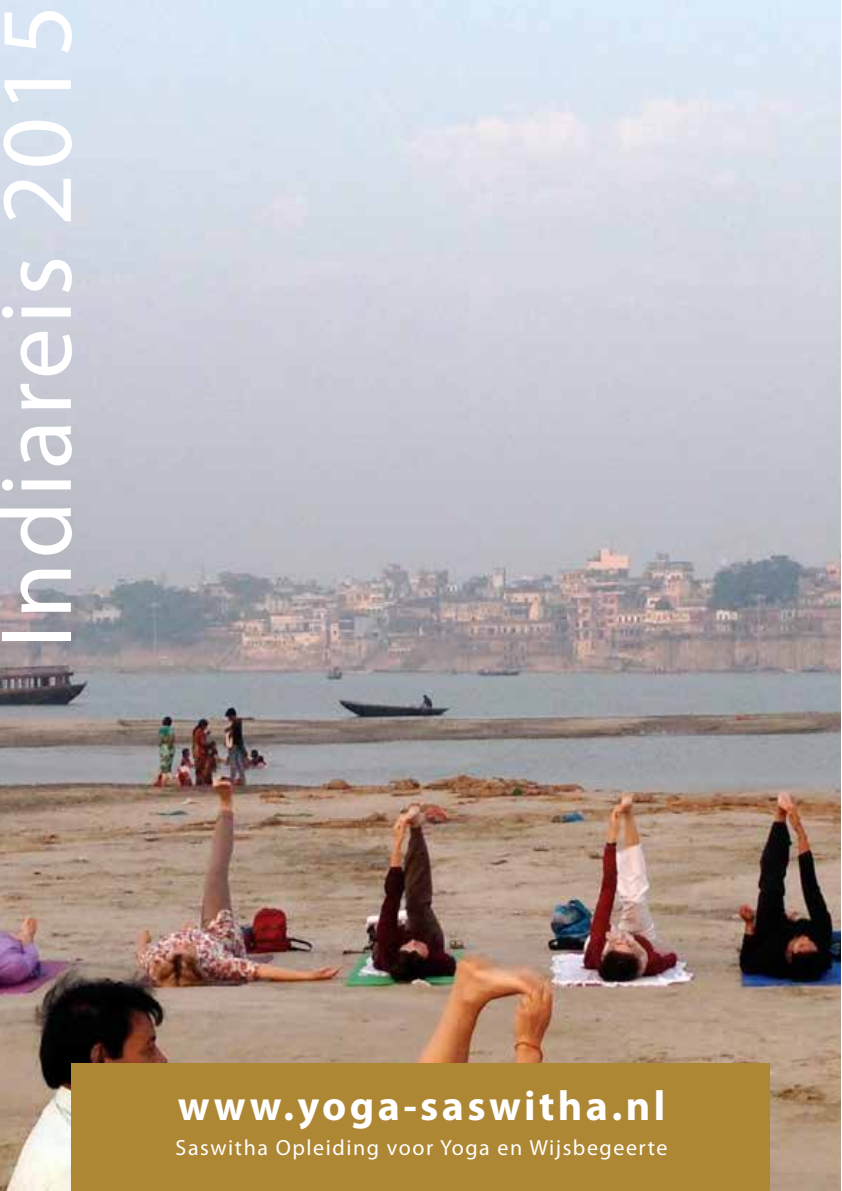
<style>
.page{position:relative;width:842px;height:1191px;background:#fff}
.page>*{position:absolute;margin:0;border:0;box-sizing:border-box;transform-origin:0 0}
.t1{font:102px "Myriad Pro";letter-spacing:.04em;color:#fff}
.t2{font:700 42px "Myriad Pro";letter-spacing:.08em;color:#fff}
.t3{font:22px "Myriad Pro";letter-spacing:.07em;color:#fff}
</style>
<div class="page">
<img style="left:0;top:1px;width:840px;height:1190px">
<div style="left:71px;top:1063px;width:699px;height:128px;background:#ae8734"></div>
<h1 class="t1" style="left:-26px;top:648px;width:646px;rotate:-90deg">Indiareis 2015</h1>
<h2 class="t2" style="left:178px;top:1078px;width:489px">www.yoga-saswitha.nl</h2>
<p class="t3" style="left:176px;top:1133px;width:493px">Saswitha Opleiding voor Yoga en Wijsbegeerte</p>
</div>
